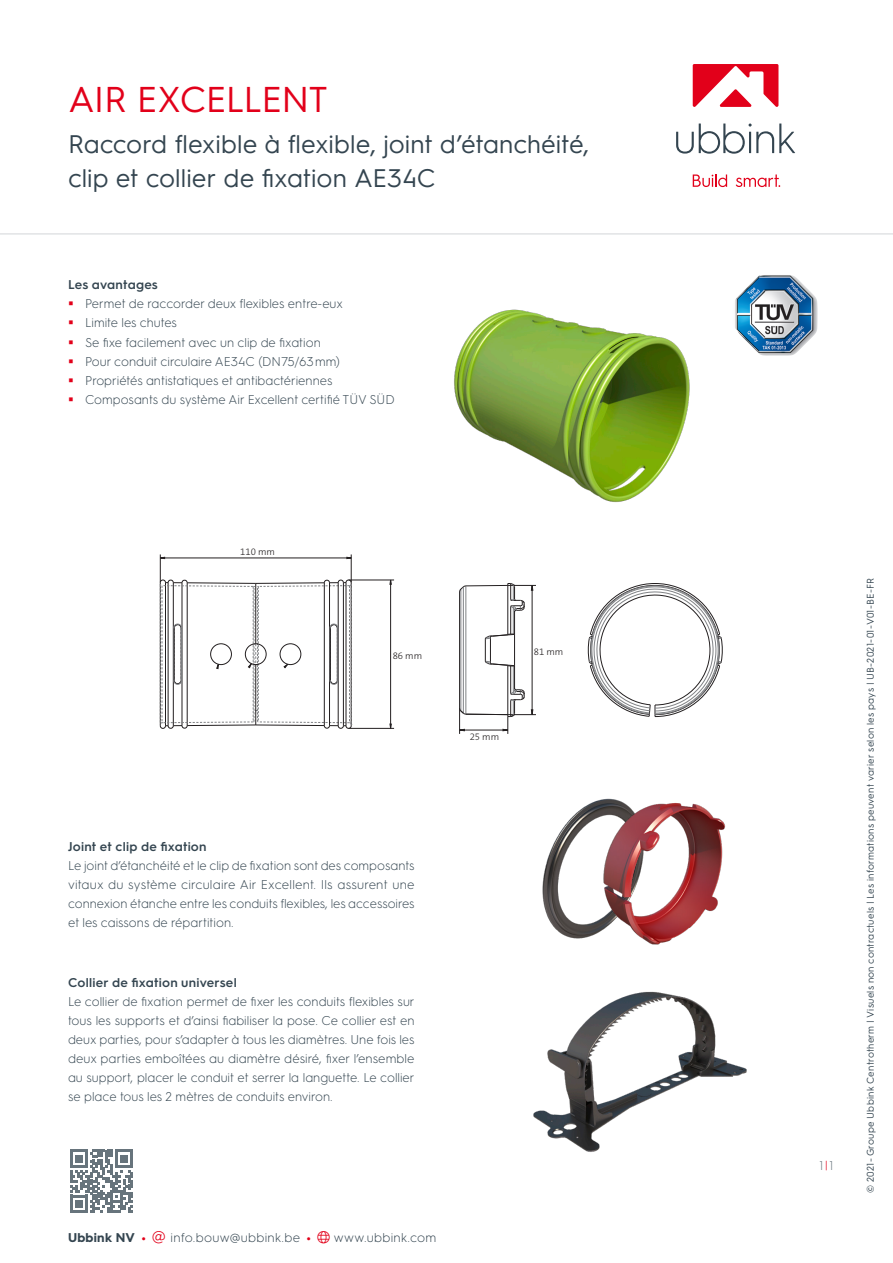
<style>
.page{position:relative;width:893px;height:1263px;background:#fff}
.page>*{position:absolute;margin:0;border:0;box-sizing:border-box;transform-origin:0 0}
._10_head{font:36px "HGS3";letter-spacing:-.02em;color:#e2001a}
._10_head_grey{font:25.5px/34px "HGS3";color:#344550}
._30_body{font:300 12.75px/19.2px "HGS3";color:#344550;text-align:justify}
._20_sub{font:600 12.75px "HGS3";letter-spacing:.015em;color:#344550}
._30_body-2{font:300 12.75px "HGS3";letter-spacing:.02em;color:#344550}
.t1{font:300 12.75px "HGS3";color:#67747c}
._00_disclaimer{font:9.75px "HGS3";letter-spacing:.025em;color:#344550}
.t2{font:9.45px "The Sans HP3 Lig";color:#231f20}
.s1{font-weight:700}
.s2{font-weight:700;color:#e2001a}
.s3{color:#e2001a}
</style>
<div class="page">
<svg style="left:676px;top:124px;width:119px;height:30px"></svg>
<svg style="left:693px;top:174px;width:34px;height:13px"></svg>
<svg style="left:736px;top:174px;width:44px;height:13px"></svg>
<svg style="left:693px;top:64px;width:85px;height:43px"></svg>
<hr style="left:0;top:233px;width:893px;height:2px;background:#e1e3e5">
<svg style="left:70px;top:1150px;width:63px;height:62px"></svg>
<img style="left:735px;top:275px;width:27px;height:79px">
<img style="left:454px;top:309px;width:236px;height:193px">
<img style="left:533px;top:991px;width:214px;height:161px">
<svg style="left:459px;top:583px;width:77px;height:151px"></svg>
<svg style="left:588px;top:583px;width:135px;height:134px"></svg>
<hr style="left:349px;top:728px;width:45px;height:1px;background:#231f20">
<hr style="left:349px;top:580px;width:45px;height:1px;background:#231f20">
<hr style="left:390px;top:580px;width:1px;height:148px;background:#231f20">
<svg style="left:159px;top:554px;width:193px;height:175px"></svg>
<img style="left:542px;top:806px;width:43px;height:133px">
<img style="left:585px;top:798px;width:141px;height:147px">
<p class="_10_head" style="left:68px;top:74px;width:262px">AIR EXCELLENT</p>
<p class="_10_head_grey" style="left:68px;top:125px;width:523px">Raccord flexible à flexible, joint d’étanchéité, clip et collier de fixation AE34C</p>
<p class="_20_sub" style="left:68px;top:276px;width:91px">Les avantages</p>
<p class="_30_body" style="left:85px;top:293px;width:259px">Permet de raccorder deux flexibles entre-eux</p>
<p class="_30_body" style="left:85px;top:313px;width:93px">Limite les chutes</p>
<p class="_30_body" style="left:85px;top:332px;width:237px">Se fixe facilement avec un clip de fixation</p>
<p class="_30_body" style="left:85px;top:351px;width:256px">Pour conduit circulaire AE34C (DN75/63mm)</p>
<p class="_30_body" style="left:85px;top:370px;width:249px">Propriétés antistatiques et antibactériennes</p>
<p class="_30_body" style="left:85px;top:389px;width:311px">Composants du système Air Excellent certifié TÜV SÜD</p>
<p class="t2" style="left:240px;top:546px;width:36px">110 mm</p>
<p class="t2" style="left:393px;top:650px;width:31px">86 mm</p>
<p class="_20_sub" style="left:68px;top:837px;width:140px">Joint et clip de fixation</p>
<p class="_30_body" style="left:68px;top:855px;width:348px">Le joint d’étanchéité et le clip de fixation sont des composants vitaux du système circulaire Air Excellent. Ils assurent une connexion étanche entre les conduits flexibles, les accessoires et les caissons de répartition.</p>
<p class="_20_sub" style="left:68px;top:973px;width:170px">Collier de fixation universel</p>
<p class="_30_body" style="left:68px;top:991px;width:348px">Le collier de fixation permet de fixer les conduits flexibles sur tous les supports et d’ainsi fiabiliser la pose. Ce collier est en deux parties, pour s’adapter à tous les diamètres. Une fois les deux parties emboîtées au diamètre désiré, fixer l’ensemble au support, placer le conduit et serrer la languette. Le collier se place tous les 2 mètres de conduits environ.</p>
<p class="t2" style="left:470px;top:730px;width:31px">25 mm</p>
<p class="t2" style="left:534px;top:646px;width:31px">81 mm</p>
<p class="_30_body-2" style="left:68px;top:1228px;width:370px"><span class="s1">Ubbink NV</span> <span class="s2">•</span> <span class="s3">▼</span> info.bouw@ubbink.be <span class="s2">•</span> <span class="s3">●□</span> www.ubbink.com</p>
<p class="t1" style="left:819px;top:1157px;width:16px">1<span class="s3">|</span>1</p>
<p class="_00_disclaimer" style="left:864px;top:1193px;width:617px;rotate:-90deg">© 2021-Groupe Ubbink Centrotherm | Visuels non contractuels | Les informations peuvent varier selon les pays | UB-2021-01-V01-BE-FR</p>
</div>
